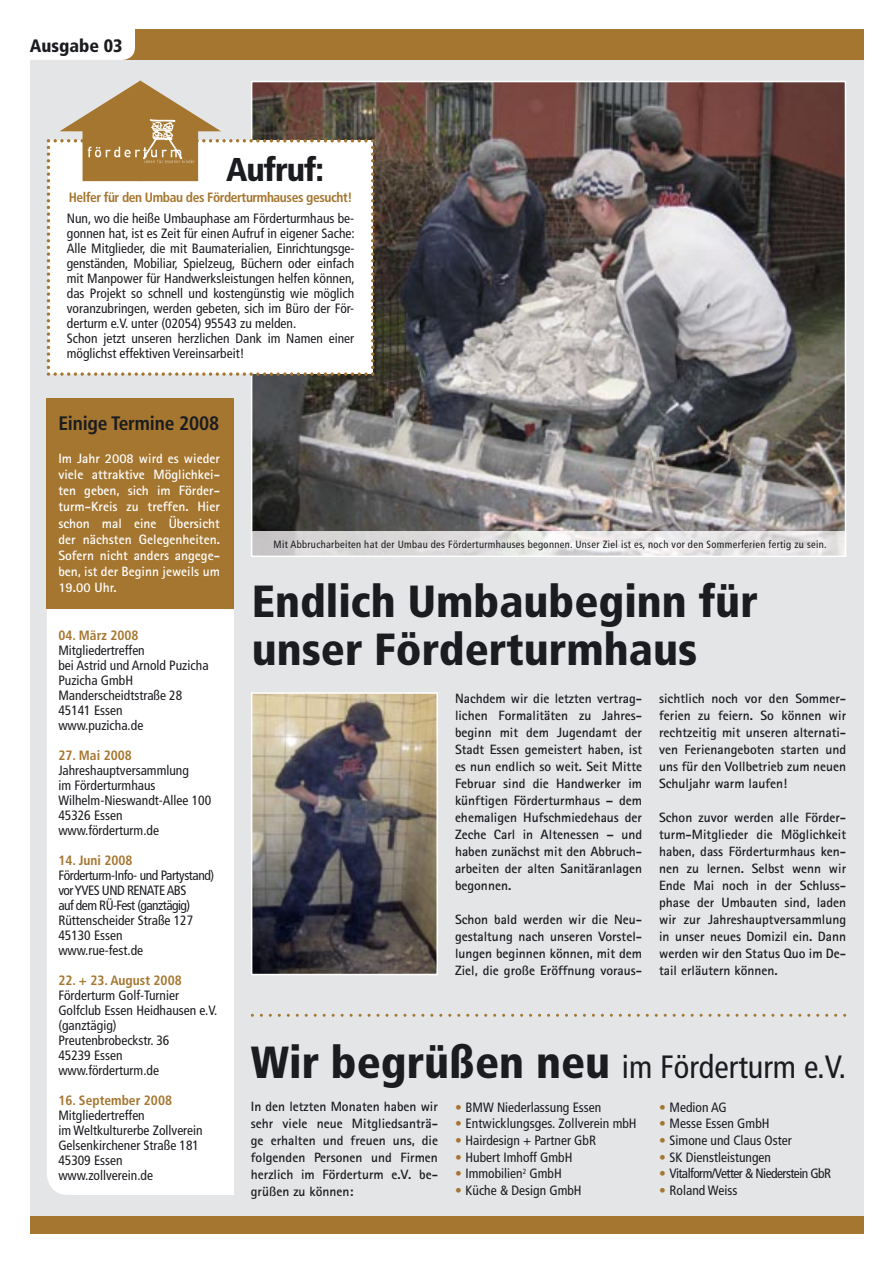
<style>
.page{position:relative;width:893px;height:1263px;background:#fff}
.page>*{position:absolute;margin:0;border:0;box-sizing:border-box;transform-origin:0 0}
.t1{font:900 condensed 45px/48px "Frutiger";color:#1b1c20}
.t2{font:900 condensed 33px "Frutiger";letter-spacing:-.03em;color:#1b1c20}
.t3{font:condensed 32.25px "Frutiger";color:#1b1c20}
.t4{font:700 condensed 19.5px "Frutiger";letter-spacing:-.01em;color:#1b1c20}
.t5{font:900 condensed 18px "Frutiger";color:#1b1c20}
.t6{font:condensed 13.5px/15px "Frutiger";color:#1b1c20}
.t7{font:700 13.5px/17px "AT Rotis Sans Serif";color:#1b1c20;text-align:justify}
.t8{font:700 13.5px/16.2px "AT Rotis Sans Serif";color:#fff;text-align:justify}
.t9{font:condensed 13.5px/15px "Frutiger";letter-spacing:-.03em;color:#1b1c20}
.t10{font:700 condensed 13.5px "Frutiger";color:#a5762f}
.t11{font:700 condensed 13.5px "Frutiger";letter-spacing:-.03em;color:#a5762f}
.t12{font:condensed 13.5px "Frutiger";letter-spacing:-.04em;color:#1b1c20}
.t13{font:condensed 10.5px "Frutiger";letter-spacing:.03em;color:#1b1c20}
.s1{font-weight:900;font-size:45px}
.s2{color:#a5762f}
</style>
<div class="page">
<div style="left:30px;top:30px;width:833px;height:1203px;background:#e4e5e6"></div>
<div style="left:30px;top:1216px;width:833px;height:17px;background:#a5762f"></div>
<div style="left:30px;top:30px;width:833px;height:30px;background:#a5762f"></div>
<div style="left:0;top:13px;width:135px;height:47px;background:#fff;border-radius:13px"></div>
<div style="left:47px;top:563px;width:187px;height:632px;background:#fff;border-radius:21px"></div>
<div style="left:47px;top:398px;width:187px;height:211px;background:#a5762f"></div>
<img style="left:251px;top:81px;width:595px;height:476px">
<img style="left:251px;top:692px;width:187px;height:283px">
<svg style="left:47px;top:81px;width:327px;height:295px;background:#e6e0d8"></svg>
<svg style="left:260px;top:1014px;width:577px;height:3px"></svg>
<svg style="left:251px;top:531px;width:595px;height:25px"></svg>
<h3 class="t5" style="left:30px;top:35px;width:94px">Ausgabe 03</h3>
<h2 class="t2" style="left:226px;top:150px;width:99px">Aufruf:</h2>
<p class="t11" style="left:69px;top:190px;width:285px">Helfer für den Umbau des Förderturmhauses gesucht!</p>
<p class="t6" style="left:67px;top:211px;width:289px">Nun, wo die heiße Umbauphase am Förderturmhaus be&shy;gonnen hat, ist es Zeit für einen Aufruf in eigener Sache:<br>Alle Mitglieder, die mit Baumaterialien, Einrichtungsge&shy;genständen, Mobiliar, Spielzeug, Büchern oder einfach mit Manpower für Handwerksleistungen helfen können, das Projekt so schnell und kostengünstig wie möglich voranzubringen, werden gebeten, sich im Büro der För&shy;derturm e.V. unter (02054) 95543 zu melden.<br>Schon jetzt unseren herzlichen Dank im Namen einer möglichst effektiven Vereinsarbeit!</p>
<h3 class="t4" style="left:58px;top:412px;width:162px">Einige Termine 2008</h3>
<p class="t8" style="left:58px;top:450px;width:163px">Im Jahr 2008 wird es wieder viele attraktive Möglichkei&shy;ten geben, sich im Förder&shy;turm-Kreis zu treffen. Hier schon mal eine Übersicht der nächsten Gelegenheiten.<br>Sofern nicht anders angege&shy;ben, ist der Beginn jeweils um 19.00 Uhr.</p>
<p class="t10" style="left:58px;top:627px;width:82px">04. März 2008</p>
<p class="t6" style="left:58px;top:643px;width:152px">Mitgliedertreffen<br>bei Astrid und Arnold Puzicha<br>Puzicha GmbH<br>Manderscheidtstraße 28<br>45141 Essen www.puzicha.de</p>
<p class="t10" style="left:58px;top:747px;width:75px">27. Mai 2008</p>
<p class="t6" style="left:58px;top:763px;width:154px">Jahreshauptversammlung<br>im Förderturmhaus<br>Wilhelm-Nieswandt-Allee 100<br>45326 Essen www.förderturm.de</p>
<p class="t10" style="left:58px;top:852px;width:76px">14. Juni 2008</p>
<p class="t9" style="left:58px;top:868px;width:157px">Förderturm-Info- und Partystand) vor YVES UND RENATE ABS<br>auf dem RÜ-Fest (ganztägig)<br>Rüttenscheider Straße 127<br>45130 Essen<br>www.rue-fest.de</p>
<p class="t10" style="left:58px;top:972px;width:125px">22. + 23. August 2008</p>
<p class="t6" style="left:58px;top:988px;width:160px">Förderturm Golf-Turnier<br>Golfclub Essen Heidhausen e.V. (ganztägig)<br>Preutenbrobeckstr. 36<br>45239 Essen www.förderturm.de</p>
<p class="t10" style="left:58px;top:1092px;width:115px">16. September 2008</p>
<p class="t6" style="left:58px;top:1108px;width:146px">Mitgliedertreffen<br>im Weltkulturerbe Zollverein<br>Gelsenkirchener Straße 181<br>45309 Essen www.zollverein.de</p>
<p class="t7" style="left:251px;top:1097px;width:189px">In den letzten Monaten haben wir sehr viele neue Mitgliedsanträ&shy;ge erhalten und freuen uns, die folgenden Personen und Firmen herzlich im Förderturm e.V. be&shy;grüßen zu können:</p>
<p class="t13" style="left:274px;top:538px;width:555px">Mit Abbrucharbeiten hat der Umbau des Förderturmhauses begonnen. Unser Ziel ist es, noch vor den Sommerferien fertig zu sein.</p>
<h1 class="t1" style="left:252px;top:577px;width:508px">Endlich Umbaubeginn für unser Förderturmhaus</h1>
<p class="t7" style="left:659px;top:689px;width:189px">sichtlich noch vor den Sommer&shy;ferien zu feiern. So können wir rechtzeitig mit unseren alternati&shy;ven Ferienangeboten starten und uns für den Vollbetrieb zum neuen Schuljahr warm laufen!</p>
<p class="t7" style="left:659px;top:808px;width:189px">Schon zuvor werden alle Förder&shy;turm-Mitglieder die Möglichkeit haben, dass Förderturmhaus ken&shy;nen zu lernen. Selbst wenn wir Ende Mai noch in der Schluss&shy;phase der Umbauten sind, laden wir zur Jahreshauptversammlung in unser neues Domizil ein. Dann werden wir den Status Quo im De&shy;tail erläutern können.</p>
<p class="t7" style="left:455px;top:689px;width:189px">Nachdem wir die letzten vertrag&shy;lichen Formalitäten zu Jahres&shy;beginn mit dem Jugendamt der Stadt Essen gemeistert haben, ist es nun endlich so weit. Seit Mitte Februar sind die Handwerker im künftigen Förderturmhaus – dem ehemaligen Hufschmiedehaus der Zeche Carl in Altenessen – und haben zunächst mit den Abbruch&shy;arbeiten der alten Sanitäranlagen begonnen.</p>
<p class="t7" style="left:455px;top:910px;width:189px">Schon bald werden wir die Neu&shy;gestaltung nach unseren Vorstel&shy;lungen beginnen können, mit dem Ziel, die große Eröffnung voraus-</p>
<h3 class="t3" style="left:251px;top:1048px;width:597px"><span class="s1">Wir begrüßen neu</span> im Förderturm e.V.</h3>
<p class="t6" style="left:455px;top:1099px;width:148px"><span class="s2">•</span> BMW Niederlassung Essen</p>
<p class="t6" style="left:455px;top:1116px;width:183px"><span class="s2">•</span> Entwicklungsges. Zollverein mbH</p>
<p class="t6" style="left:455px;top:1133px;width:143px"><span class="s2">•</span> Hairdesign + Partner GbR</p>
<p class="t6" style="left:455px;top:1149px;width:119px"><span class="s2">•</span> Hubert Imhoff GmbH</p>
<p class="t6" style="left:455px;top:1166px;width:108px"><span class="s2">•</span> Immobilien<sup>2</sup> GmbH</p>
<p class="t6" style="left:455px;top:1183px;width:128px"><span class="s2">•</span> Küche &amp; Design GmbH</p>
<p class="t6" style="left:659px;top:1099px;width:69px"><span class="s2">•</span> Medion AG</p>
<p class="t6" style="left:659px;top:1116px;width:112px"><span class="s2">•</span> Messe Essen GmbH</p>
<p class="t6" style="left:659px;top:1133px;width:134px"><span class="s2">•</span> Simone und Claus Oster</p>
<p class="t6" style="left:659px;top:1149px;width:113px"><span class="s2">•</span> SK Dienstleistungen</p>
<p class="t12" style="left:659px;top:1166px;width:174px"><span class="s2">•</span> Vitalform/Vetter &amp; Niederstein GbR</p>
<p class="t6" style="left:659px;top:1183px;width:80px"><span class="s2">•</span> Roland Weiss</p>
</div>
